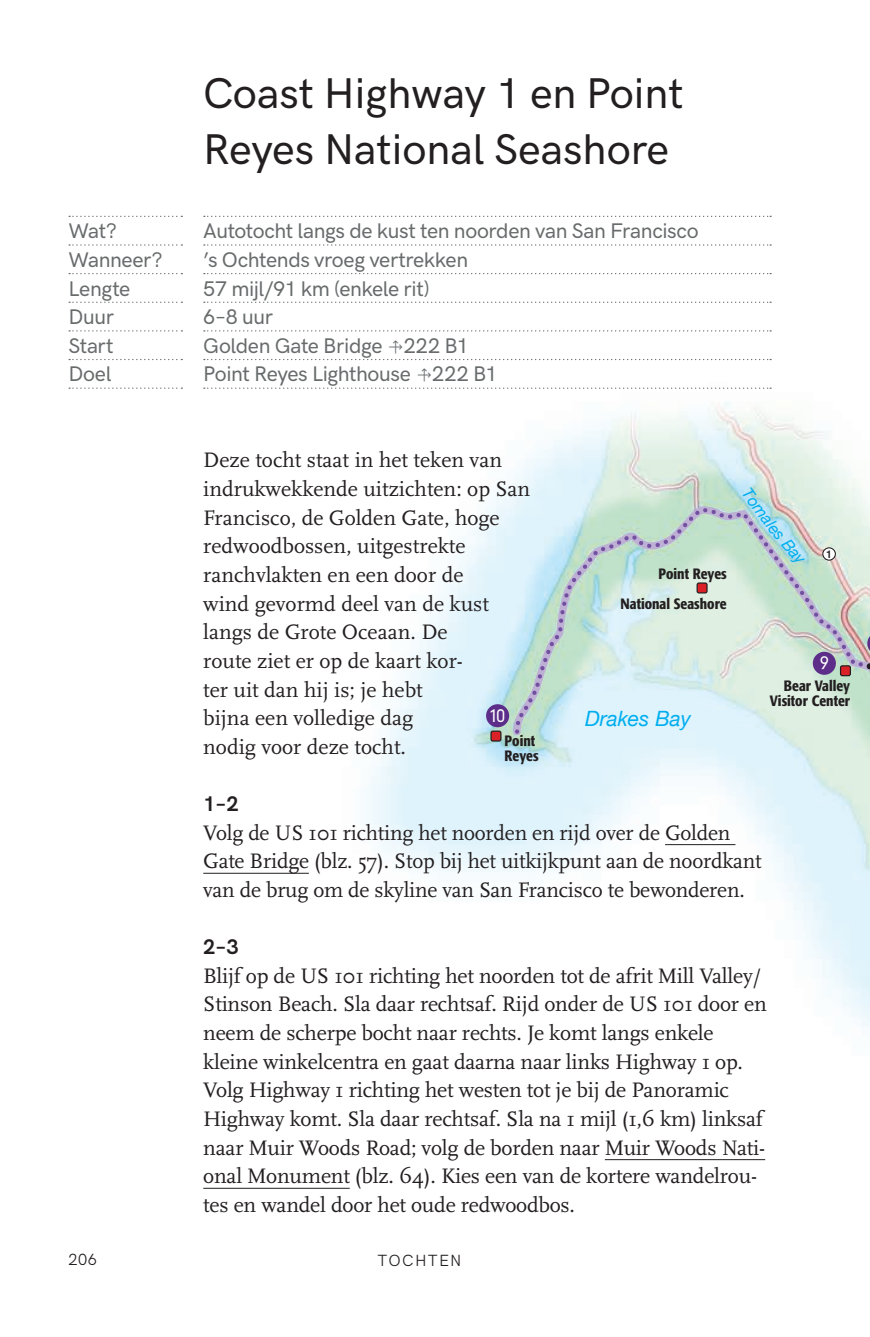
<style>
.page{position:relative;width:870px;height:1337px;background:#fff}
.page>*{position:absolute;margin:0;border:0;box-sizing:border-box;transform-origin:0 0}
.t1{font:500 43px/56px "Hanken Grotesk";color:#231f20}
.t2{font:22px/28.8px "Scala";letter-spacing:-.01em;color:#231f20}
.t3{font:500 21.25px/28.5px "Hanken Grotesk";letter-spacing:-.02em;color:#686b6c}
.t4{font:700 21.25px "Hanken Grotesk";color:#231f20}
.t5{font:italic 21px "Helvetica Neue";color:#00aeef}
.t6{font:300 17.25px "DIN Neuzeit Grotesk";color:#fff;scale:.95 1}
.t7{font:16.25px "Hanken Grotesk";letter-spacing:.075em;color:#231f20}
.t8{font:500 14.75px/14.8px "Formata Condensed BQ";color:#231f20;text-align:right}
.t9{font:700 condensed 10px "Helvetica";color:#231f20}
.s1{font-family:"Baedeker Piktogramme 2019";font-weight:400;font-size:12.5px}
</style>
<div class="page">
<svg style="left:223px;top:301px;width:646px;height:888px"></svg>
<hr style="left:664px;top:844px;width:71px;height:1px;background:#231f20">
<hr style="left:203px;top:872px;width:106px;height:1px;background:#231f20">
<hr style="left:604px;top:1159px;width:160px;height:1px;background:#231f20">
<hr style="left:203px;top:1187px;width:146px;height:1px;background:#231f20">
<svg style="left:69px;top:216px;width:113px;height:1px"></svg>
<svg style="left:69px;top:244px;width:113px;height:1px"></svg>
<svg style="left:69px;top:273px;width:113px;height:1px"></svg>
<svg style="left:69px;top:301px;width:113px;height:2px"></svg>
<svg style="left:69px;top:330px;width:113px;height:1px"></svg>
<svg style="left:69px;top:359px;width:113px;height:1px"></svg>
<svg style="left:69px;top:387px;width:113px;height:2px"></svg>
<svg style="left:204px;top:216px;width:566px;height:1px"></svg>
<svg style="left:204px;top:244px;width:566px;height:1px"></svg>
<svg style="left:204px;top:273px;width:566px;height:1px"></svg>
<svg style="left:204px;top:301px;width:566px;height:2px"></svg>
<svg style="left:204px;top:330px;width:566px;height:1px"></svg>
<svg style="left:204px;top:359px;width:566px;height:1px"></svg>
<svg style="left:204px;top:387px;width:566px;height:2px"></svg>
<svg style="left:741px;top:487px;width:63px;height:81px;background:#bfd6d6"></svg>
<h1 class="t1" style="left:203px;top:61px;width:481px">Coast Highway 1 en Point<br>Reyes National Seashore</h1>
<p class="t3" style="left:68px;top:215px;width:95px">Wat?<br>Wanneer?<br>Lengte<br>Duur<br>Start<br>Doel</p>
<p class="t3" style="left:203px;top:215px;width:496px">Autotocht langs de kust ten noorden van San Francisco ’s Ochtends vroeg vertrekken<br>57 mijl/91 km (enkele rit)<br>6–8 uur<br>Golden Gate Bridge <span class="s1">A</span>222 B1<br>Point Reyes Lighthouse <span class="s1">A</span>222 B1</p>
<p class="t7" style="left:68px;top:1246px;width:30px">206</p>
<p class="t2" style="left:203px;top:446px;width:328px">Deze tocht staat in het teken van indrukwekkende uitzichten: op San<br>Francisco, de Golden Gate, hoge redwoodbossen, uitgestrekte<br>ranch vlakten en een door de<br>wind gevormd deel van de kust langs de Grote Oceaan. De<br>route ziet er op de kaart kor-<br>ter uit dan hij is; je hebt<br>bijna een volledige dag<br>nodig voor deze tocht.</p>
<p class="t4" style="left:203px;top:787px;width:37px">1–2</p>
<p class="t2" style="left:203px;top:818px;width:559px">Volg de US 101 richting het noorden en rijd over de Golden<br>Gate Bridge (blz. 57). Stop bij het uitkijkpunt aan de noordkant van de brug om de skyline van San Francisco te bewonderen.</p>
<p class="t4" style="left:203px;top:931px;width:37px">2–3</p>
<p class="t2" style="left:203px;top:961px;width:565px">Blijf op de US 101 richting het noorden tot de afrit Mill Valley/ Stinson Beach. Sla daar rechtsaf. Rijd onder de US 101 door en neem de scherpe bocht naar rechts. Je komt langs enkele kleine winkelcentra en gaat daarna naar links Highway 1 op.<br>Volg Highway 1 richting het westen tot je bij de Panoramic Highway komt. Sla daar rechtsaf. Sla na 1 mijl (1,6 km) linksaf naar Muir Woods Road; volg de borden naar Muir Woods Nati&shy;onal Monument (blz. 64). Kies een van de kortere wandelrou&shy;tes en wandel door het oude redwoodbos.</p>
<p class="t9" style="left:826px;top:548px;width:7px">1</p>
<p class="t8" style="left:620px;top:559px;width:108px;line-height:29.8px">Point Reyes<br>National Seashore</p>
<p class="t6" style="left:819px;top:652px;width:11px">9</p>
<p class="t8" style="left:769px;top:678px;width:82px">Bear Valley<br>Visitor Center</p>
<p class="t6" style="left:490px;top:705px;width:17px">10</p>
<p class="t5" style="left:584px;top:706px;width:107px">Drakes Bay</p>
<p class="t8" style="left:504px;top:733px;width:36px;text-align:left">Point<br>Reyes</p>
<p class="t7" style="left:377px;top:1248px;width:85px">TOCHTEN</p>
</div>
